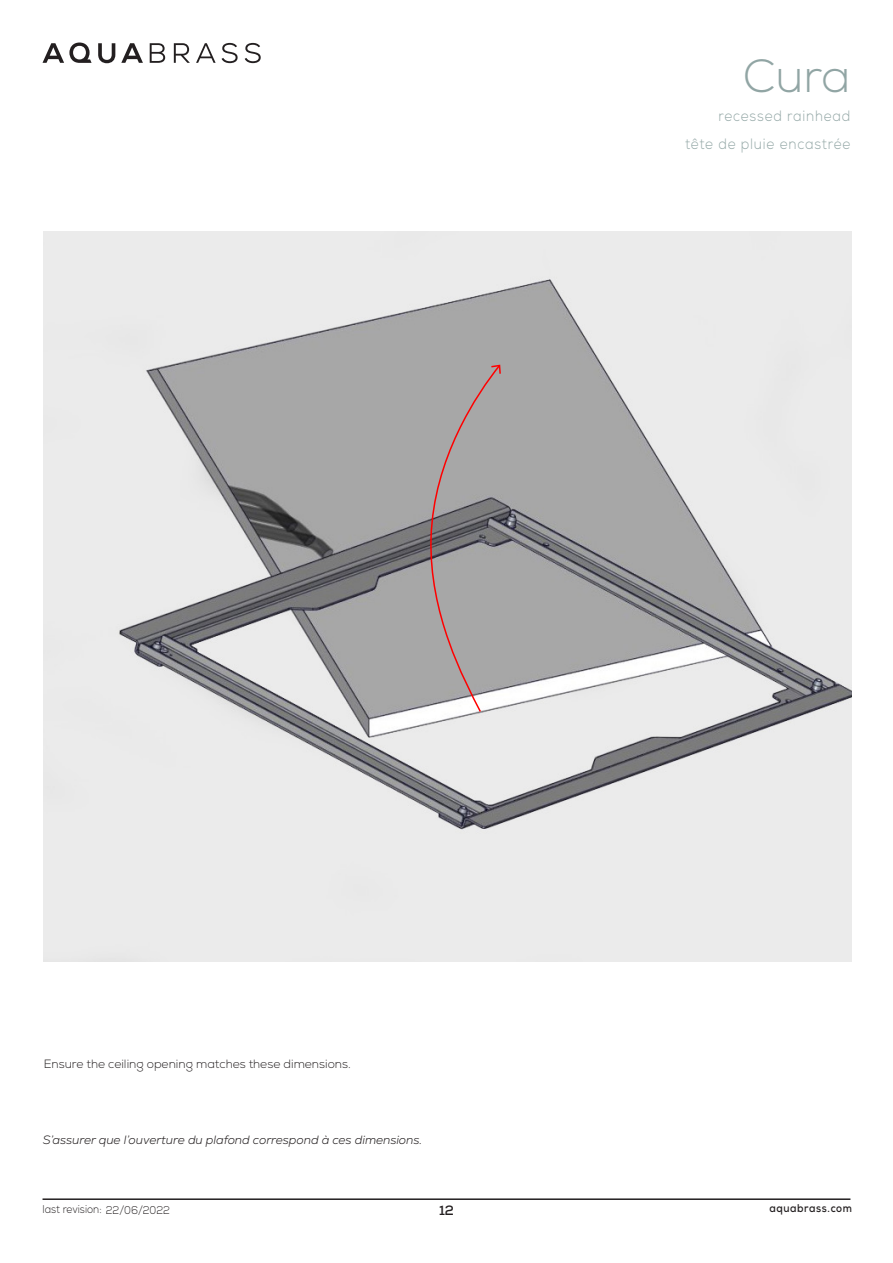
<style>
.page{position:relative;width:893px;height:1263px;background:#fff}
.page>*{position:absolute;margin:0;border:0;box-sizing:border-box;transform-origin:0 0}
.t1{font:300 46.5px "Nexa";color:#91a5a4}
.t2{font:300 15px/28.5px "Nexa";letter-spacing:.06em;color:#91a5a4;text-align:right;scale:.9 1}
.t3{font:700 13.5px "Nexa";color:#231f20}
.t4{font:italic 300 12px "Nexa";color:#231f20}
.t5{font:300 12px "Nexa";color:#231f20}
.t6{font:300 11.25px "Nexa";color:#231f20;scale:.9 1}
.t7{font:700 11.25px "Nexa";letter-spacing:.06em;color:#231f20;scale:.9 1}
</style>
<div class="page">
<hr style="left:43px;top:1198px;width:807px;height:2px;background:#231f20">
<svg style="left:98px;top:43px;width:17px;height:20px"></svg>
<svg style="left:121px;top:43px;width:22px;height:20px"></svg>
<svg style="left:150px;top:43px;width:15px;height:20px"></svg>
<svg style="left:174px;top:43px;width:16px;height:20px"></svg>
<svg style="left:196px;top:43px;width:20px;height:20px"></svg>
<svg style="left:222px;top:43px;width:16px;height:20px"></svg>
<svg style="left:245px;top:43px;width:16px;height:20px"></svg>
<svg style="left:43px;top:43px;width:49px;height:20px"></svg>
<img style="left:44px;top:231px;width:808px;height:730px">
<svg style="left:427px;top:363px;width:75px;height:350px;background:#a49e9f"></svg>
<h1 class="t1" style="left:743px;top:49px;width:109px">Cura</h1>
<p class="t2" style="left:685px;top:102px;width:185px">recessed rainhead<br>tête de pluie encastrée</p>
<p class="t5" style="left:44px;top:1057px;width:309px">Ensure the ceiling opening matches these dimensions.</p>
<p class="t4" style="left:43px;top:1133px;width:381px">S’assurer que l’ouverture du plafond correspond à ces dimensions.</p>
<p class="t6" style="left:43px;top:1202px;width:143px">last revision: 22/06/2022</p>
<p class="t3" style="left:439px;top:1201px;width:16px">12</p>
<p class="t7" style="left:769px;top:1201px;width:93px">aquabrass.com</p>
</div>
